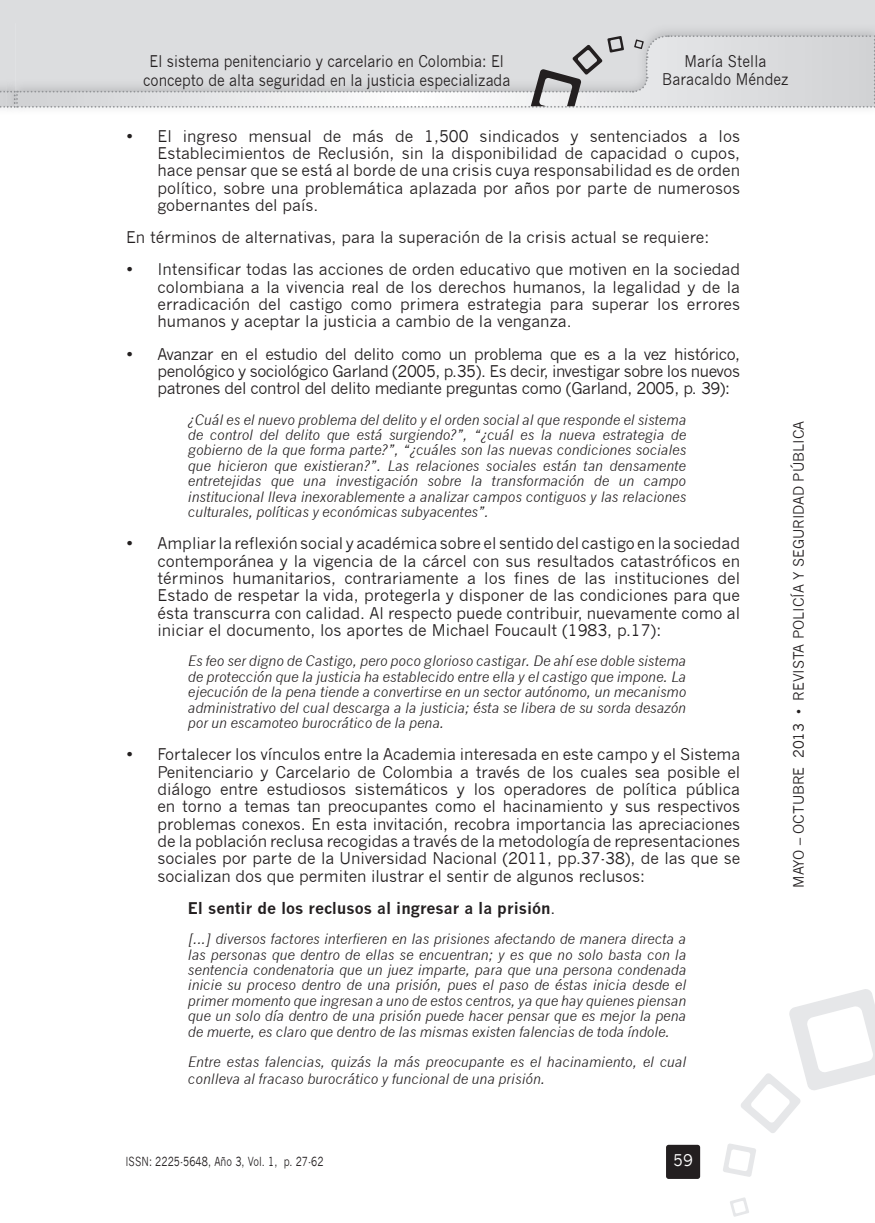
<style>
.page{position:relative;width:875px;height:1223px;background:#fff}
.page>*{position:absolute;margin:0;border:0;box-sizing:border-box;transform-origin:0 0}
.t1{font:15.75px/17.3px "News Gothic";color:#231f20;text-align:justify}
.t2{font:15.75px/18px "News Gothic";color:#231f20;text-align:center;scale:.9 1}
.t3{font:700 15.75px "News Gothic";color:#231f20}
.t4{font:15.75px "News Gothic";color:#fff}
.t5{font:italic 14px/15.4px "News Gothic";letter-spacing:-.005em;color:#231f20;text-align:justify}
.t6{font:14px "News Gothic";color:#231f20}
.t7{font:12.25px "News Gothic";letter-spacing:.01em;color:#231f20;scale:.8 1}
.s1{font-weight:400}
</style>
<div class="page">
<div style="left:0;top:0;width:16px;height:106px;background:#dcdddf"></div>
<div style="left:16px;top:0;width:859px;height:106px;background:#dcdddf"></div>
<img style="left:7px;top:108px;width:18px;height:5px">
<svg style="left:0;top:34px;width:875px;height:74px"></svg>
<svg style="left:723px;top:1143px;width:33px;height:33px"></svg>
<svg style="left:730px;top:1197px;width:19px;height:19px"></svg>
<svg style="left:741px;top:989px;width:134px;height:144px"></svg>
<div style="left:666px;top:1144px;width:34px;height:34px;background:#231f20;border-radius:3px"></div>
<p class="t2" style="left:143px;top:53px;width:410px">El sistema penitenciario y carcelario en Colombia: El concepto de alta seguridad en la justicia especializada</p>
<p class="t2" style="left:662px;top:52px;width:142px">María Stella<br>Baracaldo Méndez</p>
<p class="t1" style="left:158px;top:127px;width:584px;text-indent:-32px">• El ingreso mensual de más de 1,500 sindicados y sentenciados a los Establecimientos de Reclusión, sin la disponibilidad de capacidad o cupos, hace pensar que se está al borde de una crisis cuya responsabilidad es de orden político, sobre una problemática aplazada por años por parte de numerosos gobernantes del país.</p>
<p class="t1" style="left:126px;top:229px;width:585px">En términos de alternativas, para la superación de la crisis actual se requiere:</p>
<p class="t1" style="left:158px;top:261px;width:584px;text-indent:-32px">• Intensificar todas las acciones de orden educativo que motiven en la sociedad colombiana a la vivencia real de los derechos humanos, la legalidad y de la erradicación del castigo como primera estrategia para superar los errores humanos y aceptar la justicia a cambio de la venganza.</p>
<p class="t1" style="left:158px;top:345px;width:584px;text-indent:-32px">• Avanzar en el estudio del delito como un problema que es a la vez histórico, penológico y sociológico Garland (2005, p.35). Es decir, investigar sobre los nuevos patrones del control del delito mediante preguntas como (Garland, 2005, p. 39):</p>
<p class="t5" style="left:188px;top:411px;width:500px">¿Cuál es el nuevo problema del delito y el orden social al que responde el sistema de control del delito que está surgiendo?”, “¿cuál es la nueva estrategia de gobierno de la que forma parte?”, “¿cuáles son las nuevas condiciones sociales que hicieron que existieran?”. Las relaciones sociales están tan densamente entretejidas que una investigación sobre la transformación de un campo institucional lleva inexorablemente a analizar campos contiguos y las relaciones culturales, políticas y económicas subyacentes”.</p>
<p class="t1" style="left:158px;top:535px;width:584px;text-indent:-32px">• Ampliar la reflexión social y académica sobre el sentido del castigo en la sociedad contemporánea y la vigencia de la cárcel con sus resultados catastróficos en términos humanitarios, contrariamente a los fines de las instituciones del Estado de respetar la vida, protegerla y disponer de las condiciones para que ésta transcurra con calidad. Al respecto puede contribuir, nuevamente como al iniciar el documento, los aportes de Michael Foucault (1983, p.17):</p>
<p class="t5" style="left:188px;top:653px;width:500px">Es feo ser digno de Castigo, pero poco glorioso castigar. De ahí ese doble sistema de protección que la justicia ha establecido entre ella y el castigo que impone. La ejecución de la pena tiende a convertirse en un sector autónomo, un mecanismo administrativo del cual descarga a la justicia; ésta se libera de su sorda desazón por un escamoteo burocrático de la pena.</p>
<p class="t1" style="left:158px;top:745px;width:584px;text-indent:-32px">• Fortalecer los vínculos entre la Academia interesada en este campo y el Sistema Penitenciario y Carcelario de Colombia a través de los cuales sea posible el diálogo entre estudiosos sistemáticos y los operadores de política pública en torno a temas tan preocupantes como el hacinamiento y sus respectivos problemas conexos. En esta invitación, recobra importancia las apreciaciones de la población reclusa recogidas a través de la metodología de representaciones sociales por parte de la Universidad Nacional (2011, pp.37-38), de las que se socializan dos que permiten ilustrar el sentir de algunos reclusos:</p>
<p class="t3" style="left:188px;top:898px;width:369px">El sentir de los reclusos al ingresar a la prisión<span class="s1">.</span></p>
<p class="t5" style="left:188px;top:931px;width:500px">[...] diversos factores interfieren en las prisiones afectando de manera directa a las personas que dentro de ellas se encuentran; y es que no solo basta con la sentencia condenatoria que un juez imparte, para que una persona condenada inicie su proceso dentro de una prisión, pues el paso de éstas inicia desde el primer momento que ingresan a uno de estos centros, ya que hay quienes piensan que un solo día dentro de una prisión puede hacer pensar que es mejor la pena de muerte, es claro que dentro de las mismas existen falencias de toda índole.</p>
<p class="t5" style="left:188px;top:1052px;width:500px;line-height:17.3px">Entre estas falencias, quizás la más preocupante es el hacinamiento, el cual conlleva al fracaso burocrático y funcional de una prisión.</p>
<p class="t7" style="left:125px;top:1154px;width:249px">ISSN: 2225-5648, Año 3, Vol. 1, p. 27-62</p>
<p class="t4" style="left:673px;top:1150px;width:21px">59</p>
<p class="t6" style="left:790px;top:887px;width:468px;rotate:-90deg">MAYO – OCTUBRE 2013 • REVISTA POLICÍA Y SEGURIDAD PÚBLICA</p>
</div>
